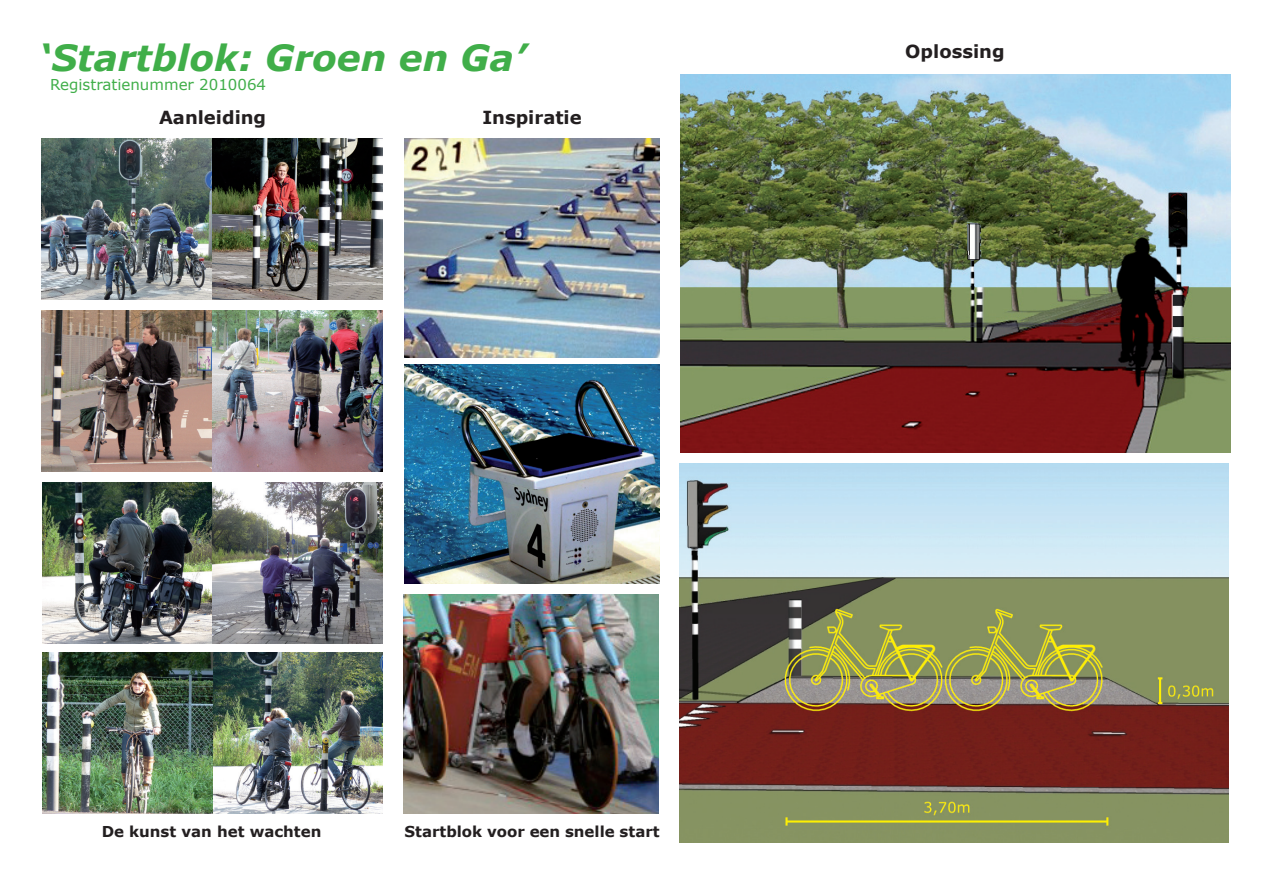
<style>
.page{position:relative;width:1263px;height:893px;background:#fff}
.page>*{position:absolute;margin:0;border:0;box-sizing:border-box;transform-origin:0 0}
.t1{font:italic 700 36px "Verdana";color:#40ae49}
.t2{font:700 18px "Verdana";color:#231f20}
.t3{font:700 15px "Verdana";color:#231f20}
.t4{font:15px "Verdana";color:#40ae49}
</style>
<div class="page">
<img style="left:680px;top:464px;width:548px;height:378px">
<img style="left:680px;top:74px;width:550px;height:379px">
<img style="left:404px;top:139px;width:256px;height:219px">
<img style="left:403px;top:595px;width:256px;height:219px">
<img style="left:404px;top:365px;width:256px;height:219px">
<img style="left:42px;top:310px;width:340px;height:161px">
<img style="left:42px;top:139px;width:340px;height:161px">
<img style="left:43px;top:482px;width:340px;height:161px">
<img style="left:43px;top:653px;width:340px;height:161px">
<h1 class="t1" style="left:40px;top:35px;width:488px">‘Startblok: Groen en Ga’</h1>
<p class="t4" style="left:50px;top:75px;width:217px">Registratienummer 2010064</p>
<p class="t2" style="left:159px;top:106px;width:109px">Aanleiding</p>
<p class="t2" style="left:482px;top:106px;width:101px">Inspiratie</p>
<p class="t2" style="left:905px;top:40px;width:101px">Oplossing</p>
<p class="t3" style="left:102px;top:822px;width:221px">De kunst van het wachten</p>
<p class="t3" style="left:404px;top:822px;width:257px">Startblok voor een snelle start</p>
</div>
